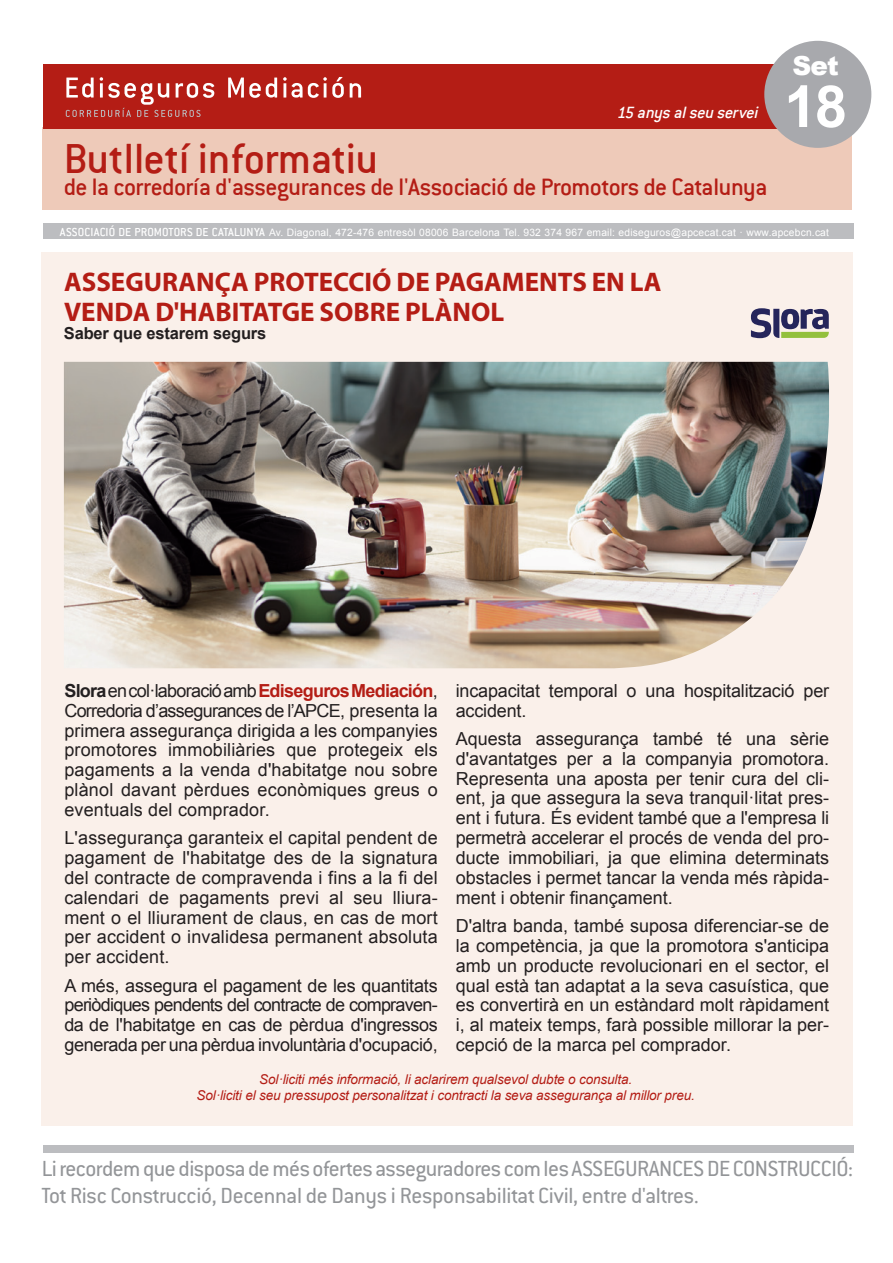
<style>
.page{position:relative;width:893px;height:1263px;background:#fff}
.page>*{position:absolute;margin:0;border:0;box-sizing:border-box;transform-origin:0 0}
.t1{font:700 58.05px "Arial";color:#fff}
.t2{font:500 46.35px "Conduit ITC";color:#b41d15}
.t3{font:700 27px/30px "Myriad Pro";color:#b41d15}
.t4{font:500 26.25px "Conduit ITC";letter-spacing:-.025em;color:#b41d15}
.t5{font:900 26.25px "Arial";color:#fff}
.t6{font:24px/27px "Conduit ITC";letter-spacing:-.02em;color:#939598}
.t7{font:18px/19.8px "Arial";color:#231f20;text-align:justify}
.t8{font:italic 500 18px "Conduit ITC";color:#fff}
.t9{font:700 16.5px "Arial";letter-spacing:-.01em;color:#231f20}
.t10{font:italic 13.5px/16.2px "Arial";letter-spacing:-.01em;color:#b41d15;text-align:center}
.t11{font:10.2px "Arial";letter-spacing:.02em;color:#fff}
.s1{font-family:"Conduit ITC";font-weight:500;font-size:12.75px}
.s2{font-weight:700}
.s3{font-weight:700;color:#b41d15}
</style>
<div class="page">
<div style="left:42px;top:127px;width:810px;height:83px;background:#eecab9"></div>
<div style="left:43px;top:224px;width:810px;height:15px;background:#bcbdc0"></div>
<div style="left:43px;top:65px;width:808px;height:64px;background:#b41d15"></div>
<div style="left:769px;top:46px;width:98px;height:97px;background:#a8a9ad;border-radius:50%"></div>
<div style="left:764px;top:41px;width:107px;height:107px;border:10px solid #a8a9ad;border-radius:50%"></div>
<svg style="left:66px;top:77px;width:148px;height:40px"></svg>
<svg style="left:228px;top:78px;width:49px;height:20px"></svg>
<svg style="left:283px;top:77px;width:61px;height:21px"></svg>
<svg style="left:350px;top:83px;width:11px;height:15px"></svg>
<div style="left:43px;top:1145px;width:810px;height:8px;background:#bcbdc0"></div>
<div style="left:42px;top:253px;width:811px;height:873px;background:#faf0ea"></div>
<svg style="left:751px;top:308px;width:78px;height:30px"></svg>
<img style="left:64px;top:362px;width:765px;height:306px">
<p class="t8" style="left:616px;top:102px;width:147px">15 anys alseu servei</p>
<h2 class="t2" style="left:64px;top:133px;width:316px">Butlletí informatiu</h2>
<h3 class="t4" style="left:64px;top:172px;width:705px">de la corredoría d'assegurances de l'Associació de Promotors de Catalunya</h3>
<h3 class="t5" style="left:792px;top:46px;width:48px">Set</h3>
<h1 class="t1" style="left:784px;top:68px;width:64px">18</h1>
<p class="t11" style="left:60px;top:225px;width:771px"><span class="s1">ASSOCIACIÓ DE PROMOTORS DE CATALUNYA</span> Av. Diagonal, 472-476 entresòl 08006 Barcelona Tel. 932 374 967 email: ediseguros@apcecat.cat · www.apcebcn.cat</p>
<h3 class="t3" style="left:64px;top:266px;width:388px">ASSEGURANÇA PROTECCIÓ DE PAGA</h3>
<h3 class="t3" style="left:64px;top:266px;width:598px;text-indent:438px">MENTS EN LA<br>VEN DA D'HABITATGE SOBRE PLÀNOL</h3>
<p class="t9" style="left:64px;top:322px;width:204px">Saber que estarem segurs</p>
<p class="t7" style="left:64px;top:681px;width:375px"><span class="s2">Slora</span> en col·laboració amb <span class="s3">Ediseguros Mediación</span>, Corredoria d’assegurances de l’APCE, presenta la primera assegurança dirigida a les companyies promotores immobiliàries que protegeix els pagaments a la venda d'habitatge nou sobre plànol davant pèrdues econòmiques greus o eventuals del comprador.</p>
<p class="t7" style="left:64px;top:828px;width:375px">L'assegurança garanteix el capital pendent de pagament de l'habitatge des de la signatura del contracte de compravenda i fins a la fi del calendari de pagaments previ al seu lliura&shy;ment o el lliurament de claus, en cas de mort per accident o invalidesa permanent absoluta per accident.</p>
<p class="t7" style="left:64px;top:975px;width:375px">A més, assegura el pagament de les quantitats periòdiques pendents del contracte de compraven&shy;da de l'habitatge en cas de pèrdua d'ingressos generada per una pèrdua involuntària d'ocupació,</p>
<p class="t7" style="left:456px;top:681px;width:375px">incapacitat temporal o una hospitalització per accident.</p>
<p class="t7" style="left:456px;top:729px;width:375px">Aquesta assegurança també té una sèrie d'avantatges per a la companyia promotora.<br>Representa una aposta per tenir cura del cli&shy;ent, ja que assegura la seva tranquil·litat pres&shy;ent i futura. És evident també que a l'empresa li permetrà accelerar el procés de venda del pro&shy;ducte immobiliari, ja que elimina determinats obstacles i permet tancar la venda més ràpida&shy;ment i obtenir finançament.</p>
<p class="t7" style="left:456px;top:916px;width:375px">D'altra banda, també suposa diferenciar-se de la competència, ja que la promotora s'anticipa amb un producte revolucionari en el sector, el qual està tan adaptat a la seva casuística, que es convertirà en un estàndard molt ràpidament i, al mateix temps, farà possible millorar la per&shy;cepció de la marca pel comprador.</p>
<p class="t10" style="left:197px;top:1071px;width:500px">Sol·liciti més informació, li aclarirem qualsevol dubte o consulta.<br>Sol·liciti el seu pressupost personalitzat i contracti la seva assegurança al millor preu.</p>
<h3 class="t6" style="left:42px;top:1155px;width:813px">Li recordem que disposa de més ofertes asseguradores com les Assegurances de construcció:<br>Tot Risc Construcció, Decennal de Danys i Responsabilitat Civil, entre d'altres.</h3>
</div>
